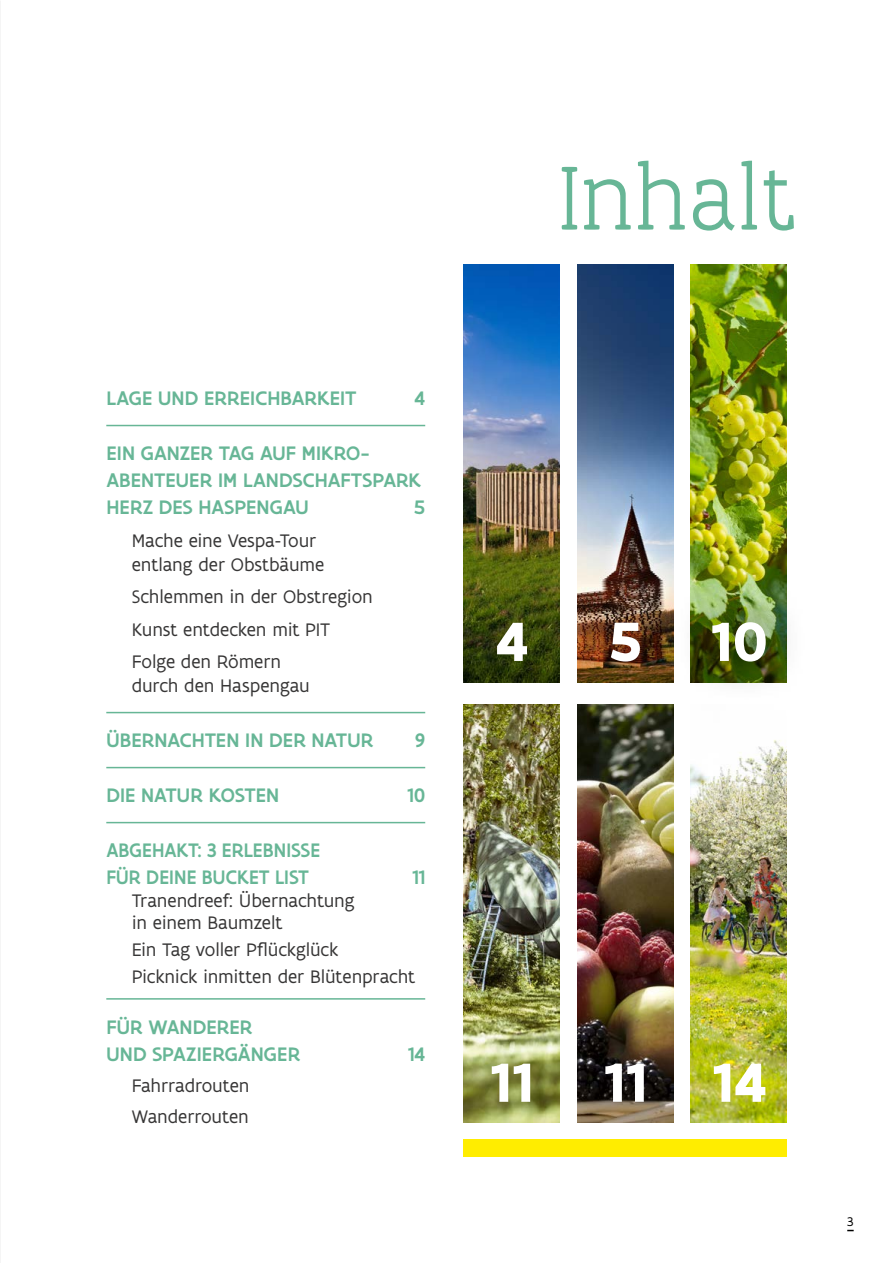
<style>
.page{position:relative;width:893px;height:1263px;background:#fff}
.page>*{position:absolute;margin:0;border:0;box-sizing:border-box;transform-origin:0 0}
.t1{font:300 97.5px "Flanders Art Serif";color:#67b696}
.t2{font:700 59.25px "Flanders Art Sans";letter-spacing:-.02em;color:#fff}
.t3{font:500 21px/27px "Flanders Art Sans";letter-spacing:.005em;color:#67b696}
.t4{font:500 21px/27px "Flanders Art Sans";letter-spacing:.005em;color:#67b696;scale:.95 1}
.t5{font:19.5px/32.5px "Flanders Art Sans";letter-spacing:-.01em;color:#373636}
.t6{font:13.5px "Flanders Art Sans";color:#000}
</style>
<div class="page">
<hr style="left:106px;top:425px;width:319px;height:1px;background:#67b696">
<hr style="left:106px;top:712px;width:319px;height:1px;background:#67b696">
<hr style="left:106px;top:767px;width:319px;height:1px;background:#67b696">
<hr style="left:106px;top:822px;width:319px;height:1px;background:#67b696">
<hr style="left:106px;top:998px;width:319px;height:2px;background:#67b696">
<img style="left:577px;top:265px;width:96px;height:418px">
<img style="left:463px;top:704px;width:96px;height:419px">
<img style="left:577px;top:704px;width:96px;height:419px">
<img style="left:691px;top:740px;width:96px;height:383px">
<img style="left:463px;top:265px;width:96px;height:418px">
<img style="left:691px;top:265px;width:96px;height:316px">
<div style="left:673px;top:581px;width:134px;height:121px;background:#000;opacity:.75"></div>
<div style="left:463px;top:1139px;width:324px;height:18px;background:#ffed00"></div>
<p class="t3" style="left:106px;top:385px;width:252px">LAGE UND ERREICHBARKEIT</p>
<p class="t3" style="left:415px;top:385px;width:12px">4</p>
<p class="t3" style="left:106px;top:440px;width:316px">EIN GANZER TAG AUF MIKRO-<br>ABENTEUER IM LANDSCHAFTSPARK<br>HERZ DES HASPENGAU</p>
<p class="t3" style="left:414px;top:494px;width:13px">5</p>
<p class="t5" style="left:132px;top:529px;width:194px;line-height:24px">Mache eine Vespa-Tour entlang der Obstbäume</p>
<p class="t5" style="left:132px;top:581px;width:242px">Schlemmen in der Obstregion<br>Kunst entdecken mit PIT<br>Folge den Römern</p>
<p class="t5" style="left:132px;top:670px;width:180px">durch den Haspengau</p>
<p class="t3" style="left:106px;top:727px;width:269px">ÜBERNACHTEN IN DER NATUR</p>
<p class="t3" style="left:415px;top:727px;width:12px">9</p>
<p class="t3" style="left:106px;top:782px;width:174px">DIE NATUR KOSTEN</p>
<p class="t3" style="left:407px;top:782px;width:19px">10</p>
<p class="t4" style="left:106px;top:837px;width:226px">ABGEHAKT: 3 ERLEBNISSE<br>FÜR DEINE BUCKET LIST</p>
<p class="t3" style="left:412px;top:864px;width:14px">11</p>
<p class="t5" style="left:132px;top:889px;width:224px;line-height:22.5px">Tranendreef: Übernachtung in einem Baumzelt</p>
<p class="t5" style="left:132px;top:937px;width:285px;line-height:26.7px">Ein Tag voller Pflückglück<br>Picknick inmitten der Blütenpracht</p>
<p class="t3" style="left:106px;top:1013px;width:195px">FÜR WANDERER<br>UND SPAZIERGÄNGER</p>
<p class="t3" style="left:408px;top:1040px;width:18px">14</p>
<p class="t5" style="left:132px;top:1070px;width:119px;line-height:31px">Fahrradrouten<br>Wanderrouten</p>
<h1 class="t1" style="left:559px;top:140px;width:239px">Inhalt</h1>
<h2 class="t2" style="left:495px;top:604px;width:35px">4</h2>
<h2 class="t2" style="left:608px;top:604px;width:162px">5 10</h2>
<h2 class="t2" style="left:489px;top:1045px;width:47px">11</h2>
<h2 class="t2" style="left:602px;top:1045px;width:165px">11 14</h2>
<p class="t6" style="left:847px;top:1213px;width:8px">3</p>
</div>
